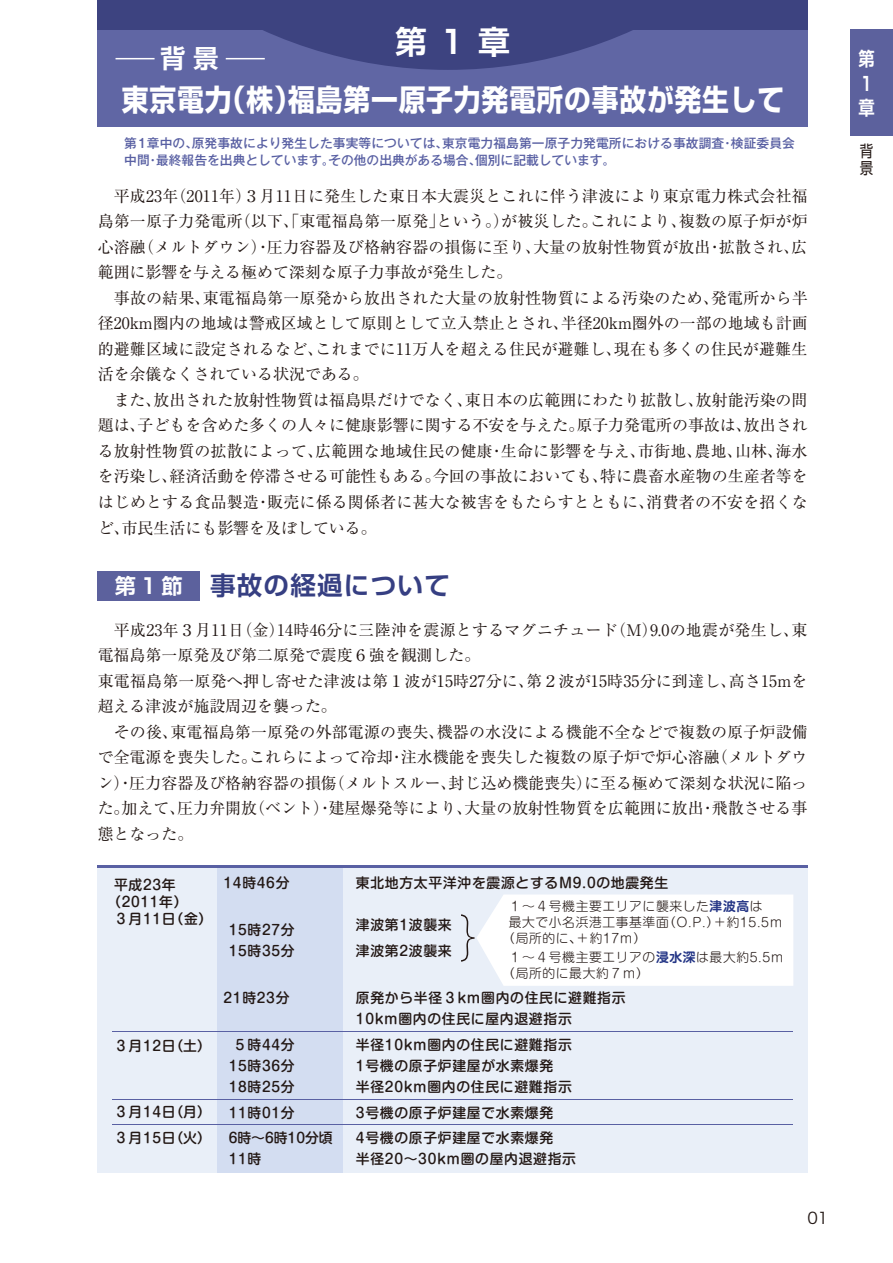
<style>
.page{position:relative;width:893px;height:1263px;background:#fff}
.page>*{position:absolute;margin:0;border:0;box-sizing:border-box;transform-origin:0 0}
.t1{font:200 50.85px "Koz Go Pro";color:#231815}
.t2{font:700 31.95px "Shin Go Pr 6 N De";color:#fff}
.t3{font:700 29.7px "Shin Go Pr 6 N";letter-spacing:.03em;color:#fff;scale:.9 1}
.t4{font:700 25.5px "Shin Go Pr 6 N De";letter-spacing:.05em;color:#363f82}
.t5{font:700 25.5px "Shin Go Pr 6 N De";color:#fff}
.t6{font:700 19.2px/24.9px "Shin Go Pr 6 N De";color:#fff;scale:.85 1}
.t7{font:15.9px/25.5px "Ryumin Pr 6 N";letter-spacing:.01em;color:#231815}
.t8{font:15.9px "Hira Kaku Pro N W3";color:#231815}
.t9{font:15.9px/16.8px "Shin Go Pr 6 N";color:#231815;scale:.85 1}
.t10{font:500 13.8px/21.3px "Shin M Go Pro";letter-spacing:.05em;color:#231815}
.t11{font:500 13.8px/21.3px "Shin M Go Pro";color:#231815}
.t12{font:500 12.75px "Gothic MB101 Pr 6 N";letter-spacing:.005em;color:#5960a3}
.t13{font:300 12.75px/15.9px "Shin M Go Pro";letter-spacing:.05em;color:#231815}
.s1{font-size:21.3px;color:#fff}
.s2{font-family:"Shin M Go Pro De";font-weight:700;color:#253686}
</style>
<div class="page">
<div style="left:850px;top:29px;width:43px;height:107px;background:#5c619d"></div>
<div style="left:98px;top:0;width:710px;height:127px;background:#6066a4"></div>
<div style="left:98px;top:865px;width:710px;height:307px;background:#e9eff8"></div>
<div style="left:217px;top:865px;width:125px;height:307px;background:#d3ddf1"></div>
<div style="left:98px;top:0;width:710px;height:30px;background:#3d4380"></div>
<svg style="left:225px;top:30px;width:408px;height:40px"></svg>
<hr style="left:98px;top:865px;width:710px;height:2px;background:#5960a3">
<div style="left:477px;top:895px;width:316px;height:91px;background:#fff"></div>
<hr style="left:113px;top:1031px;width:680px;height:1px;background:#5960a3">
<hr style="left:113px;top:1099px;width:680px;height:1px;background:#5960a3">
<hr style="left:113px;top:1124px;width:680px;height:1px;background:#5960a3">
<hr style="left:226px;top:58px;width:39px;height:1px;background:#fff">
<hr style="left:116px;top:58px;width:39px;height:1px;background:#fff">
<div style="left:98px;top:571px;width:102px;height:29px;background:#5c619d"></div>
<p class="t2" style="left:395px;top:16px;width:116px">第１章</p>
<p class="t5" style="left:160px;top:37px;width:60px">背景</p>
<p class="t3" style="left:122px;top:76px;width:737px">東京電力（株）福島第一原子力発電所の事故が発生して</p>
<p class="t12" style="left:124px;top:132px;width:685px">第1章中の、原発事故により発生した事実等については、東京電力福島第一原子力発電所における事故調査・検証委員会　</p>
<p class="t12" style="left:124px;top:149px;width:493px">中間・最終報告を出典としています。その他の出典がある場合、個別に記載しています。</p>
<p class="t7" style="left:98px;top:182px;width:712px">　平成23年（2011年）３月11日に発生した東日本大震災とこれに伴う津波により東京電力株式会社福島第一原子力発電所（以下、「東電福島第一原発」という。）が被災した。これにより、複数の原子炉が炉心溶融（メルトダウン）・圧力容器及び格納容器の損傷に至り、大量の放射性物質が放出・拡散され、広範囲に影響を与える極めて深刻な原子力事故が発生した。<br>　事故の結果、東電福島第一原発から放出された大量の放射性物質による汚染のため、発電所から半径20km圏内の地域は警戒区域として原則として立入禁止とされ、半径20km圏外の一部の地域も計画的避難区域に設定されるなど、これまでに11万人を超える住民が避難し、現在も多くの住民が避難生活を余儀なくされている状況である。<br>　また、放出された放射性物質は福島県だけでなく、東日本の広範囲にわたり拡散し、放射能汚染の問題は、子どもを含めた多くの人々に健康影響に関する不安を与えた。原子力発電所の事故は、放出される放射性物質の拡散によって、広範囲な地域住民の健康・生命に影響を与え、市街地、農地、山林、海水を汚染し、経済活動を停滞させる可能性もある。今回の事故においても、特に農畜水産物の生産者等をはじめとする食品製造・販売に係る関係者に甚大な被害をもたらすとともに、消費者の不安を招くなど、市民生活にも影響を及ぼしている。</p>
<p class="t4" style="left:115px;top:564px;width:337px"><span class="s1">第１節</span> 事故の経過について</p>
<p class="t7" style="left:98px;top:616px;width:711px">　平成23年３月11日（金）14時46分に三陸沖を震源とするマグニチュード（M）9.0の地震が発生し、東電福島第一原発及び第二原発で震度６強を観測した。<br>東電福島第一原発へ押し寄せた津波は第１波が15時27分に、第２波が15時35分に到達し、高さ15mを超える津波が施設周辺を襲った。<br>　その後、東電福島第一原発の外部電源の喪失、機器の水没による機能不全などで複数の原子炉設備で全電源を喪失した。これらによって冷却・注水機能を喪失した複数の原子炉で炉心溶融（メルトダウン）・圧力容器及び格納容器の損傷（メルトスルー、封じ込め機能喪失）に至る極めて深刻な状況に陥った。加えて、圧力弁開放（ベント）・建屋爆発等により、大量の放射性物質を広範囲に放出・飛散させる事態となった。</p>
<p class="t10" style="left:114px;top:872px;width:63px">平成23年</p>
<p class="t10" style="left:107px;top:889px;width:82px">（2011年）</p>
<p class="t10" style="left:114px;top:906px;width:100px">３月11日（金）</p>
<p class="t10" style="left:114px;top:1034px;width:98px">３月12日（土）</p>
<p class="t10" style="left:114px;top:1097px;width:98px;line-height:25.5px">３月14日（月）<br>３月15日（火）</p>
<p class="t10" style="left:224px;top:871px;width:67px">14時46分</p>
<p class="t10" style="left:229px;top:917px;width:67px">15時27分<br>15時35分</p>
<p class="t10" style="left:224px;top:985px;width:67px">21時23分</p>
<p class="t10" style="left:229px;top:1032px;width:67px;text-align:center">５時44分<br>15時36分<br>18時25分</p>
<p class="t10" style="left:229px;top:1100px;width:67px">11時01分</p>
<p class="t11" style="left:229px;top:1125px;width:105px">6時～6時10分頃<br>11時</p>
<p class="t10" style="left:356px;top:870px;width:314px">東北地方太平洋沖を震源とするM9.0の地震発生</p>
<p class="t10" style="left:356px;top:911px;width:97px;line-height:25.5px">津波第1波襲来津波第2波襲来</p>
<p class="t10" style="left:356px;top:985px;width:271px">原発から半径３km圏内の住民に避難指示<br>10km圏内の住民に屋内退避指示</p>
<p class="t10" style="left:356px;top:1032px;width:217px">半径10km圏内の住民に避難指示<br>1号機の原子炉建屋が水素爆発<br>半径20km圏内の住民に避難指示</p>
<p class="t10" style="left:356px;top:1098px;width:199px;line-height:25.5px">3号機の原子炉建屋で水素爆発<br>4号機の原子炉建屋で水素爆発</p>
<p class="t10" style="left:356px;top:1147px;width:222px">半径20～30km圏の屋内退避指示</p>
<p class="t13" style="left:509px;top:897px;width:255px">１～４号機主要エリアに襲来した<span class="s2">津波高</span>は</p>
<p class="t13" style="left:509px;top:913px;width:275px">最大で小名浜港工事基準面（O.P.）＋約15.5ｍ</p>
<p class="t13" style="left:502px;top:929px;width:145px">（局所的に、＋約17ｍ）</p>
<p class="t13" style="left:502px;top:948px;width:283px;text-indent:6px">１～４号機主要エリアの<span class="s2">浸水深</span>は最大約5.5ｍ（局所的に最大約７ｍ）</p>
<p class="t1" style="left:459px;top:905px;width:52px">｝</p>
<p class="t8" style="left:807px;top:1204px;width:22px">01</p>
<p class="t6" style="left:858px;top:45px;width:20px">第<br>１章</p>
<p class="t9" style="left:860px;top:141px;width:17px">背景</p>
</div>
